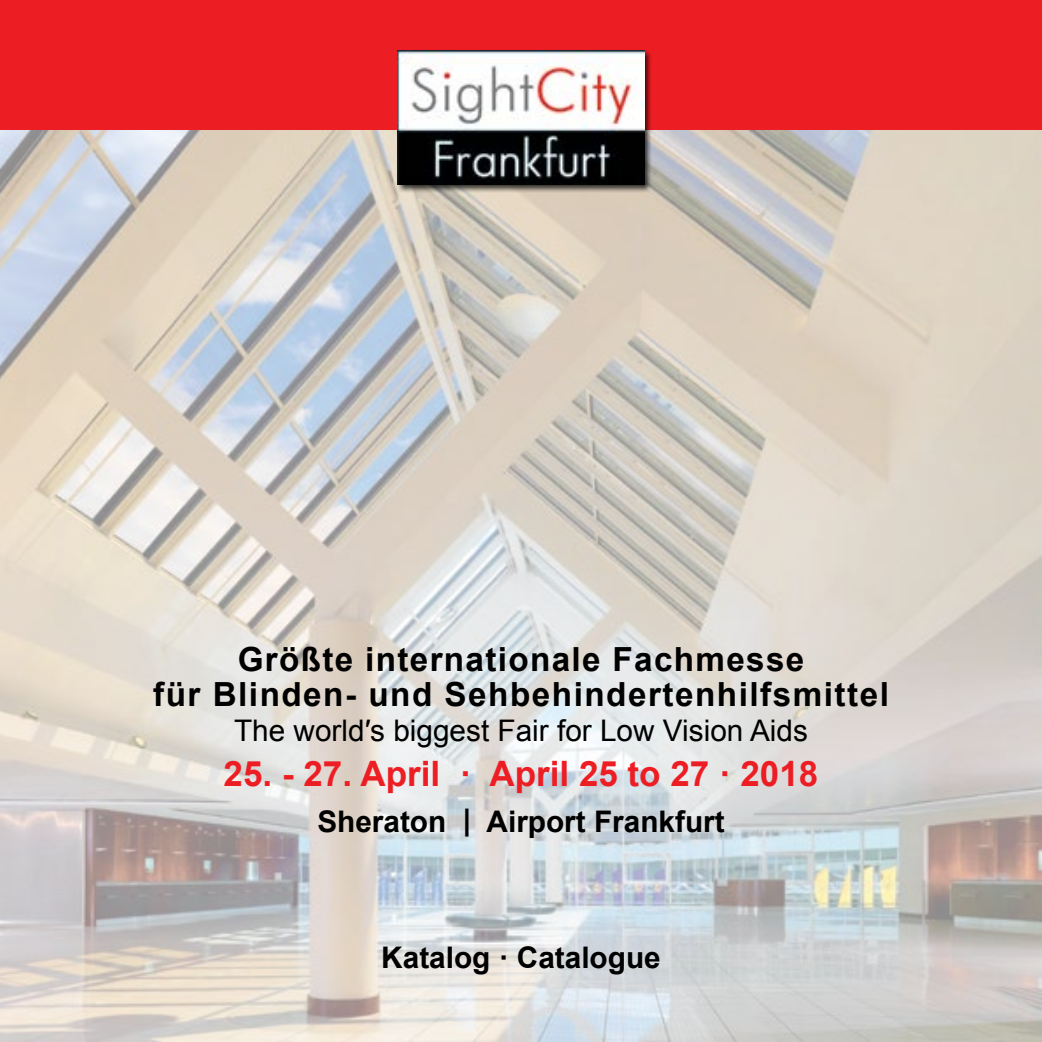
<style>
.page{position:relative;width:1042px;height:1042px;background:#fff}
.page>*{position:absolute;margin:0;border:0;box-sizing:border-box;transform-origin:0 0}
.t1{font:700 35px "Arial";color:#ed1d24}
.t2{font:700 33.25px/35px "Arial";letter-spacing:.045em;color:#000;text-align:center}
.t3{font:700 29.75px "Arial";color:#000}
.t4{font:29.75px "Arial";color:#000}
</style>
<div class="page">
<img style="left:0;top:129px;width:1042px;height:913px">
<div style="left:0;top:0;width:1042px;height:129px;background:#ed1d24"></div>
<div style="left:397px;top:50px;width:255px;height:143px;background:#000;opacity:.75"></div>
<img style="left:398px;top:51px;width:246px;height:134px">
<p class="t2" style="left:153px;top:643px;width:737px">Größte internationale Fachmesse<br>für Blinden- und Sehbehindertenhilfsmittel</p>
<p class="t4" style="left:234px;top:711px;width:575px">The world′s biggest Fair for Low Vision Aids</p>
<p class="t1" style="left:224px;top:751px;width:596px">25. - 27. April · April 25 to 27 · 2018</p>
<p class="t3" style="left:317px;top:802px;width:409px">Sheraton | Airport Frankfurt</p>
<p class="t3" style="left:381px;top:938px;width:281px">Katalog · Catalogue</p>
</div>
